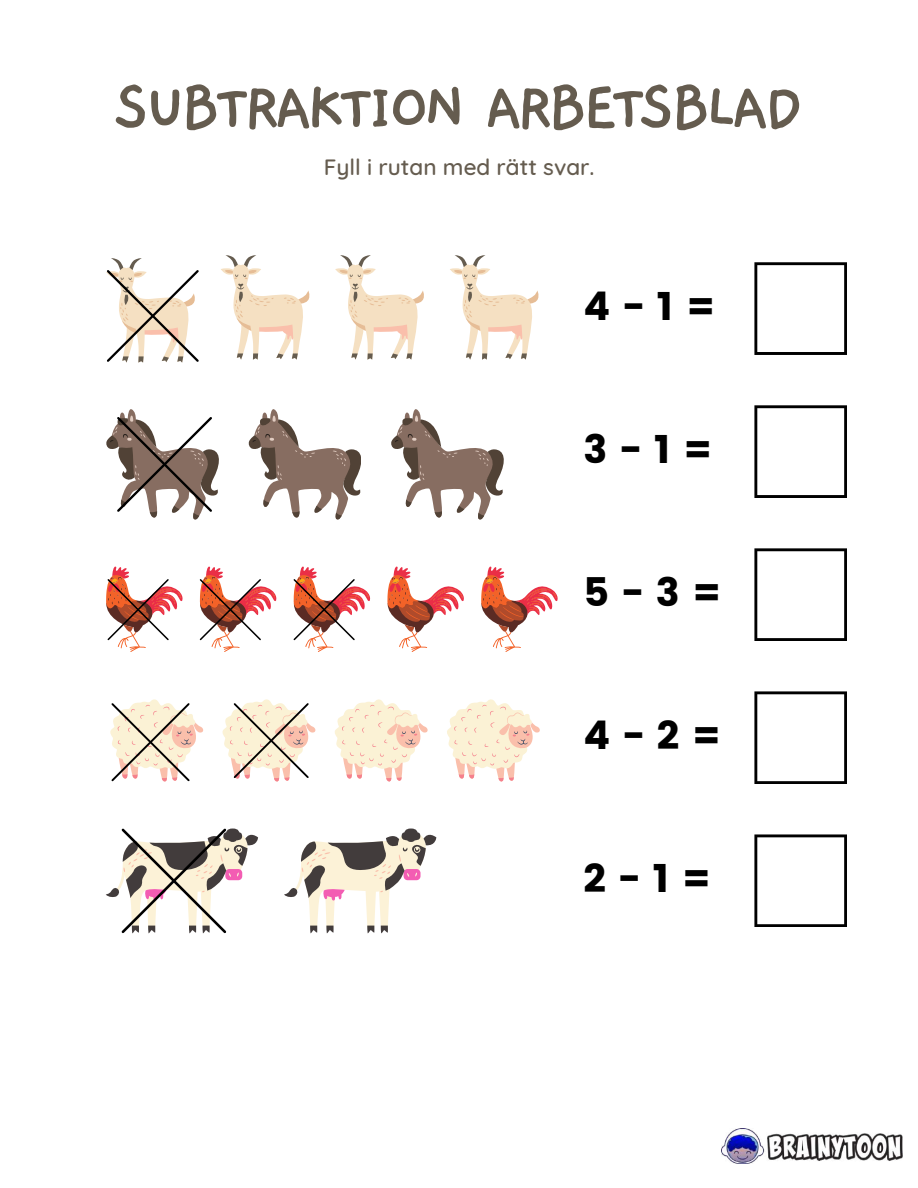
<style>
.page{position:relative;width:918px;height:1188px;background:#fff}
.page>*{position:absolute;margin:0;border:0;box-sizing:border-box;transform-origin:0 0}
.t1{font:700 70.5px "Gaegu";letter-spacing:-.08em;color:#655c4f}
.t2{font:39.45px "Poppins";color:#000}
.t3{font:500 22.5px "Quicksand";color:#655c4f}
</style>
<div class="page">
<svg style="left:754px;top:262px;width:93px;height:93px"></svg>
<svg style="left:221px;top:255px;width:89px;height:105px"></svg>
<svg style="left:335px;top:255px;width:89px;height:105px"></svg>
<svg style="left:106px;top:258px;width:93px;height:105px"></svg>
<svg style="left:450px;top:255px;width:89px;height:105px"></svg>
<svg style="left:754px;top:405px;width:93px;height:93px"></svg>
<svg style="left:249px;top:409px;width:112px;height:111px"></svg>
<svg style="left:391px;top:409px;width:112px;height:111px"></svg>
<svg style="left:106px;top:409px;width:113px;height:111px"></svg>
<svg style="left:754px;top:548px;width:93px;height:93px"></svg>
<svg style="left:481px;top:567px;width:77px;height:85px"></svg>
<svg style="left:387px;top:567px;width:77px;height:85px"></svg>
<svg style="left:106px;top:567px;width:77px;height:85px"></svg>
<svg style="left:200px;top:567px;width:76px;height:85px"></svg>
<svg style="left:293px;top:567px;width:77px;height:85px"></svg>
<svg style="left:335px;top:699px;width:93px;height:83px"></svg>
<svg style="left:447px;top:699px;width:93px;height:83px"></svg>
<svg style="left:110px;top:699px;width:93px;height:83px"></svg>
<svg style="left:222px;top:699px;width:93px;height:83px"></svg>
<svg style="left:754px;top:691px;width:93px;height:93px"></svg>
<svg style="left:284px;top:829px;width:152px;height:104px"></svg>
<svg style="left:106px;top:829px;width:152px;height:104px"></svg>
<svg style="left:754px;top:834px;width:93px;height:93px"></svg>
<img style="left:721px;top:1129px;width:181px;height:35px">
<h1 class="t1" style="left:114px;top:73px;width:691px">SUBTRAKTION ARBETSBLAD</h1>
<p class="t3" style="left:324px;top:153px;width:272px">Fyll i rutan med rätt svar.</p>
<h2 class="t2" style="left:584px;top:284px;width:134px">4-1=</h2>
<h2 class="t2" style="left:584px;top:427px;width:131px">3-1=</h2>
<h2 class="t2" style="left:584px;top:570px;width:140px">5-3=</h2>
<h2 class="t2" style="left:584px;top:713px;width:140px">4-2=</h2>
<h2 class="t2" style="left:584px;top:856px;width:130px">2-1=</h2>
</div>
